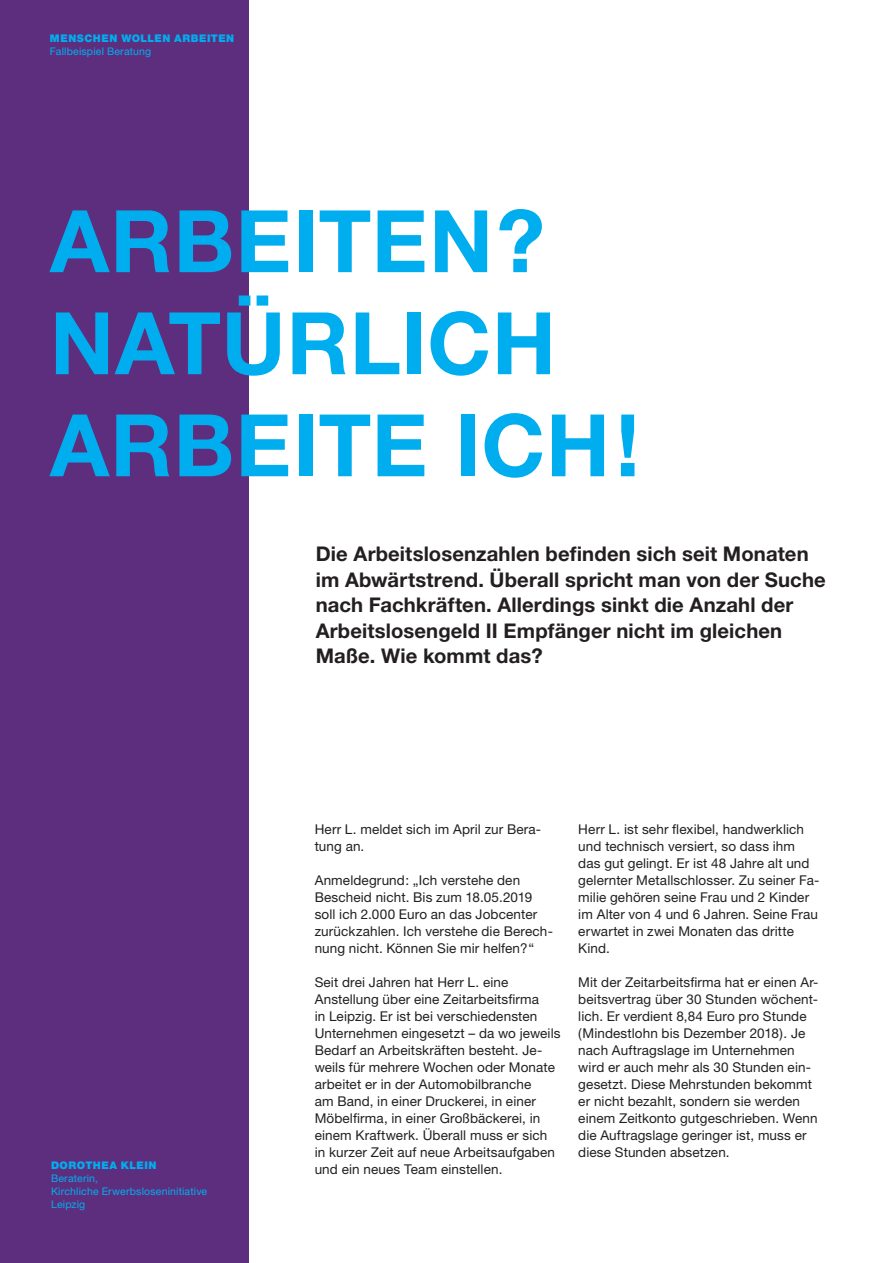
<style>
.page{position:relative;width:893px;height:1263px;background:#fff}
.page>*{position:absolute;margin:0;border:0;box-sizing:border-box;transform-origin:0 0}
.t1{font:700 86.4px/102px "Helvetica Neue";letter-spacing:.01em;color:#00aeef}
.t2{font:700 20.25px/25.5px "Helvetica Neue";letter-spacing:.005em;color:#231f20}
.t3{font:13.5px/17px "Helvetica Neue";letter-spacing:.01em;color:#231f20}
.t4{font:10.5px/12.8px "Helvetica Neue";letter-spacing:.015em;color:#00aeef}
.t5{font:900 10.5px "Helvetica Neue";letter-spacing:.05em;color:#00aeef}
</style>
<div class="page">
<div style="left:0;top:0;width:249px;height:1263px;background:#5e2e7e"></div>
<p class="t5" style="left:50px;top:32px;width:186px">MENSCHEN WOLLEN ARBEITEN</p>
<p class="t4" style="left:50px;top:45px;width:103px">Fallbeispiel Beratung</p>
<h1 class="t1" style="left:50px;top:188px;width:591px">ARBEITEN?<br>NATÜRLICH<br>ARBEITE ICH!</h1>
<p class="t5" style="left:51px;top:1159px;width:107px">DOROTHEA KLEIN</p>
<p class="t4" style="left:51px;top:1172px;width:158px">Beraterin,<br>Kirchliche Erwerbsloseninitiative<br>Leipzig</p>
<h2 class="t2" style="left:316px;top:541px;width:512px">Die Arbeitslosenzahlen befinden sich seit Monaten im Abwärtstrend. Überall spricht man von der Suche nach Fachkräften. Allerdings sinkt die Anzahl der Arbeitslosengeld II Empfänger nicht im gleichen Maße. Wie kommt das?</h2>
<p class="t3" style="left:315px;top:820px;width:228px">Herr L. meldet sich im April zur Bera&shy;tung an.</p>
<p class="t3" style="left:315px;top:871px;width:240px">Anmeldegrund: „Ich verstehe den Bescheid nicht. Bis zum 18.05.2019 soll ich 2.000 Euro an das Jobcenter zurückzahlen. Ich verstehe die Berech&shy;nung nicht. Können Sie mir helfen?“</p>
<p class="t3" style="left:315px;top:973px;width:247px">Seit drei Jahren hat Herr L. eine Anstellung über eine Zeitarbeitsfirma<br>in Leipzig. Er ist bei verschiedensten Unternehmen eingesetzt – da wo jeweils Bedarf an Arbeitskräften besteht. Je&shy;weils für mehrere Wochen oder Monate arbeitet er in der Automobilbranche<br>am Band, in einer Druckerei, in einer Möbelfirma, in einer Großbäckerei, in einem Kraftwerk. Überall muss er sich in kurzer Zeit auf neue Arbeitsaufgaben und ein neues Team einstellen.</p>
<p class="t3" style="left:578px;top:820px;width:243px">Herr L. ist sehr flexibel, handwerklich und technisch versiert, so dass ihm das gut gelingt. Er ist 48 Jahre alt und gelernter Metallschlosser. Zu seiner Fa&shy;milie gehören seine Frau und 2 Kinder im Alter von 4 und 6 Jahren. Seine Frau erwartet in zwei Monaten das dritte Kind.</p>
<p class="t3" style="left:578px;top:973px;width:242px">Mit der Zeitarbeitsfirma hat er einen Ar&shy;beitsvertrag über 30 Stunden wöchent&shy;lich. Er verdient 8,84 Euro pro Stunde (Mindestlohn bis Dezember 2018). Je nach Auftragslage im Unternehmen wird er auch mehr als 30 Stunden ein&shy;gesetzt. Diese Mehrstunden bekommt er nicht bezahlt, sondern sie werden einem Zeitkonto gutgeschrieben. Wenn die Auftragslage geringer ist, muss er diese Stunden absetzen.</p>
</div>
